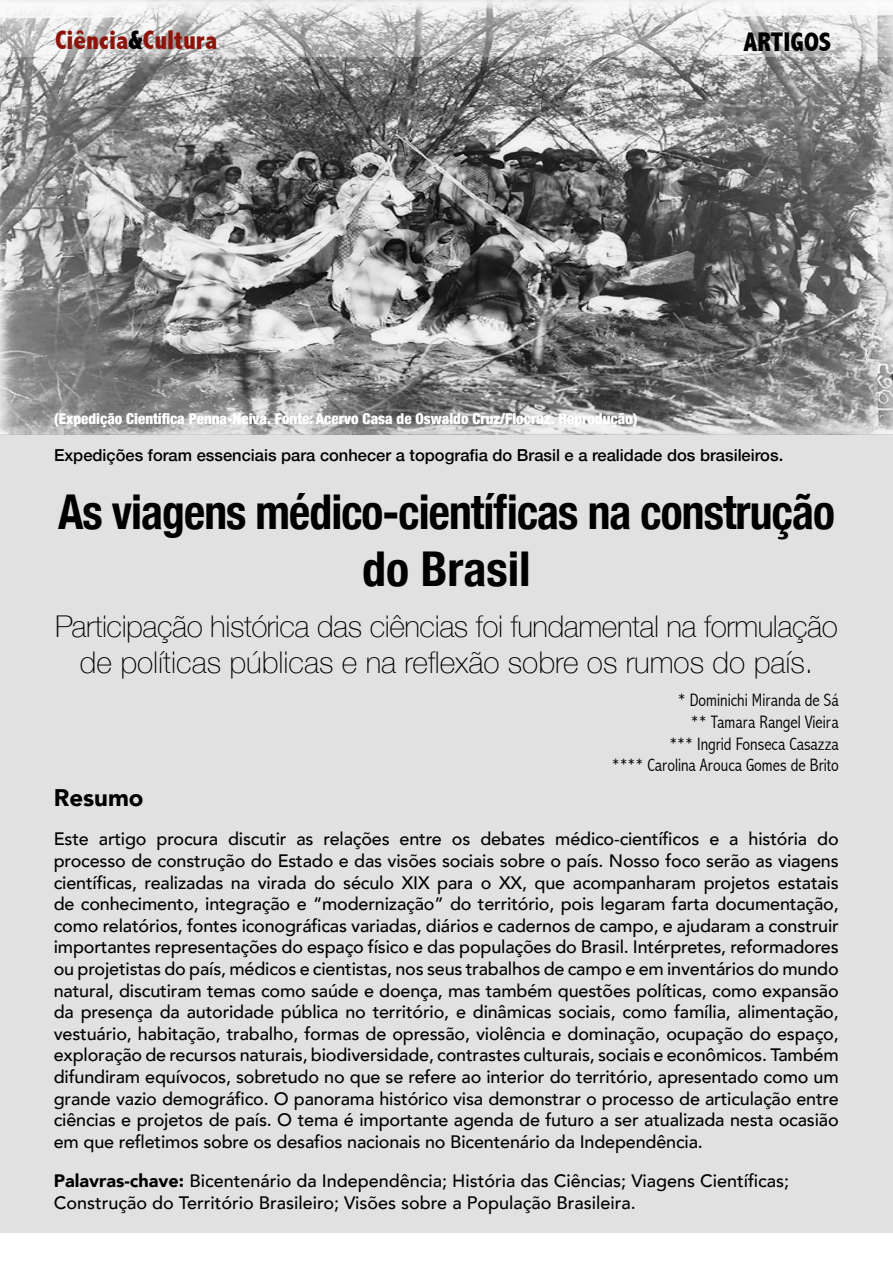
<style>
.page{position:relative;width:893px;height:1263px;background:#fff}
.page>*{position:absolute;margin:0;border:0;box-sizing:border-box;transform-origin:0 0}
.t1{font:700 condensed 48px/57.6px "Helvetica Neue";letter-spacing:-.02em;color:#000;text-align:center;scale:.95 1}
.t2{font:100 30px/36px "Helvetica Neue";letter-spacing:-.015em;color:#000;text-align:center}
.t3{font:800 condensed 27px "Abadi";color:#8d140b}
.t4{font:800 condensed 27px "Abadi";color:#000}
.t5{font:900 24px "Avenir";color:#000}
.t6{font:500 18px/21.6px "Avenir";color:#000;text-align:justify}
.t7{font:300 condensed 18px/21.6px "Abadi";color:#000;text-align:right}
.t8{font:500 16.5px "Helvetica Neue";color:#000}
.t9{font:900 condensed 15px "Helvetica Neue";color:#fff}
.s1{color:#000}
.s2{font-weight:900}
</style>
<div class="page">
<img style="left:0;top:0;width:893px;height:435px">
<div style="left:0;top:435px;width:893px;height:798px;background:#e1e1e1"></div>
<svg style="left:2px;top:2px;width:891px;height:54px"></svg>
<h3 class="t3" style="left:55px;top:24px;width:164px">Ciência<span class="s1">&amp;</span>Cultura</h3>
<h3 class="t4" style="left:743px;top:26px;width:89px">ARTIGOS</h3>
<p class="t9" style="left:54px;top:406px;width:585px">(Expedição Científica Penna-Neiva. Fonte: Acervo Casa de Oswaldo Cruz/Fiocruz. Reprodução)</p>
<p class="t8" style="left:54px;top:442px;width:731px">Expedições foram essenciais para conhecer a topografia do Brasil e a realidade dos brasileiros.</p>
<h1 class="t1" style="left:58px;top:479px;width:819px">As viagens médico-científicas na construção do Brasil</h1>
<h2 class="t2" style="left:55px;top:607px;width:784px">Participação histórica das ciências foi fundamental na formulação de políticas públicas e na reflexão sobre os rumos do país.</h2>
<p class="t7" style="left:612px;top:689px;width:228px">* Dominichi Miranda de Sá<br>** Tamara Rangel Vieira<br>*** Ingrid Fonseca Casazza<br>**** Carolina Arouca Gomes de Brito</p>
<h3 class="t5" style="left:54px;top:777px;width:91px">Resumo</h3>
<p class="t6" style="left:54px;top:827px;width:786px">Este artigo procura discutir as relações entre os debates médico-científicos e a história do processo de construção do Estado e das visões sociais sobre o país. Nosso foco serão as viagens científicas, realizadas na virada do século XIX para o XX, que acompanharam projetos estatais de conhecimento, integração e “modernização” do território, pois legaram farta documentação, como relatórios, fontes iconográficas variadas, diários e cadernos de campo, e ajudaram a construir importantes representações do espaço físico e das populações do Brasil. Intérpretes, reformadores ou projetistas do país, médicos e cientistas, nos seus trabalhos de campo e em inventários do mundo natural, discutiram temas como saúde e doença, mas também questões políticas, como expansão da presença da autoridade pública no território, e dinâmicas sociais, como família, alimentação, vestuário, habitação, trabalho, formas de opressão, violência e dominação, ocupação do espaço, exploração de recursos naturais, biodiversidade, contrastes culturais, sociais e econômicos. Também difundiram equívocos, sobretudo no que se refere ao interior do território, apresentado como um grande vazio demográfico. O panorama histórico visa demonstrar o processo de articulação entre ciências e projetos de país. O tema é importante agenda de futuro a ser atualizada nesta ocasião em que refletimos sobre os desafios nacionais no Bicentenário da Independência.</p>
<p class="t6" style="left:54px;top:1169px;width:737px"><span class="s2">Palavras-chave:</span> Bicentenário da Independência; História das Ciências; Viagens Científicas;<br>Construção do Território Brasileiro; Visões sobre a População Brasileira.</p>
</div>
